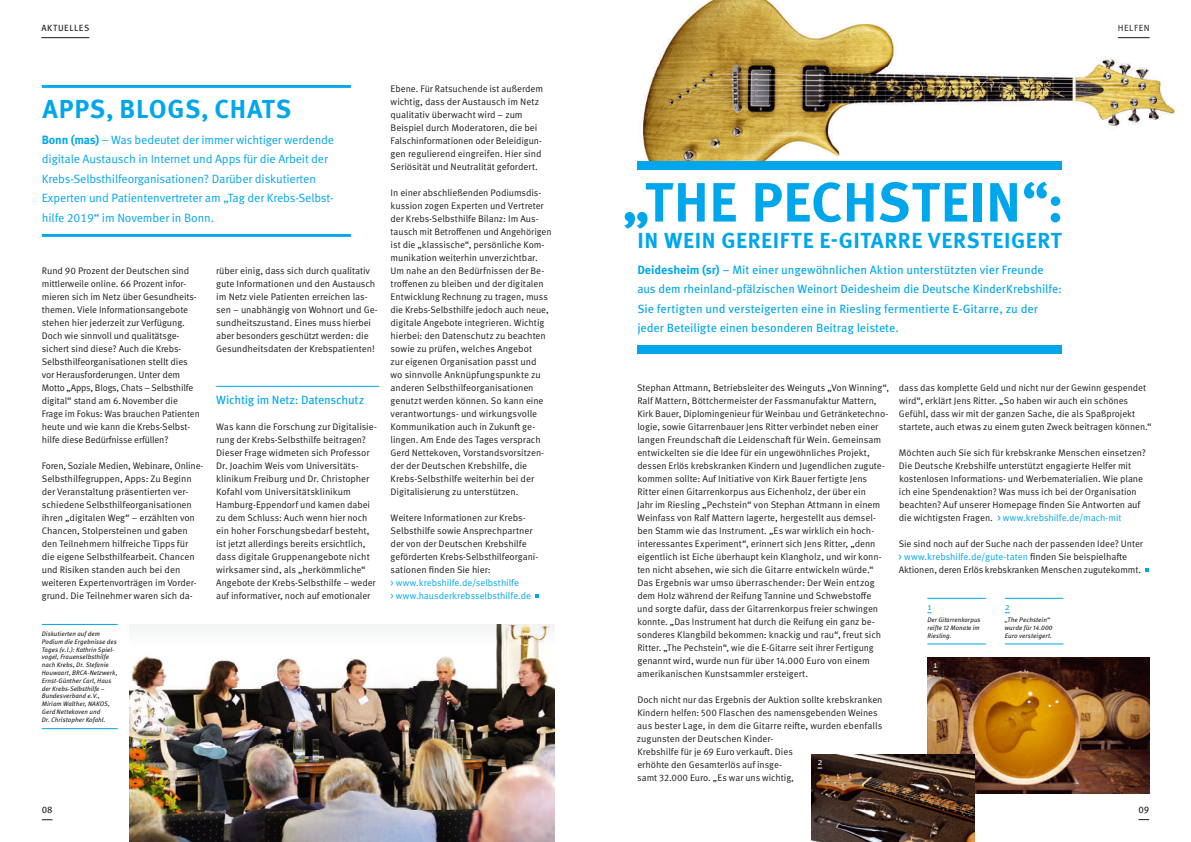
<style>
.page{position:relative;width:1191px;height:842px;background:#fff}
.page>*{position:absolute;margin:0;border:0;box-sizing:border-box;transform-origin:0 0}
.t1{font:700 55.3px "Meta Pro";color:#00a6eb}
.t2{font:700 26px "Meta Pro";color:#00a6eb}
.t3{font:700 21.8px "Meta Pro";letter-spacing:.085em;color:#00a6eb}
.t4{font:12px/19.5px "Meta Pro";letter-spacing:-.01em;color:#00a6eb}
.t5{font:12px/19.5px "Meta Pro Norm";letter-spacing:-.01em;color:#00a6eb}
.t6{font:9.5px/13px "Meta Pro Norm";letter-spacing:-.005em;color:#1b1c20}
.t7{font:9.5px/13px "Meta Pro Norm";letter-spacing:-.005em;color:#00a6eb}
.t8{font:9.5px "Meta Pro";color:#1b1c20}
.t9{font:9.5px "Meta Pro Norm";color:#fff}
.t10{font:9px "Meta Pro";letter-spacing:.065em;color:#1b1c20}
.t11{font:9px "Meta Pro Norm";letter-spacing:.05em;color:#1b1c20}
.t12{font:italic 6.5px/7.8px "Meta Pro";letter-spacing:.005em;color:#1b1c20}
.s1{font-family:"Meta Pro";font-weight:700}
.s2{font-weight:700}
.s3{font-family:"Meta Pro";color:#00a6eb}
.s4{color:#00a6eb}
</style>
<div class="page">
<img style="left:641px;top:0;width:534px;height:161px">
<hr style="left:41px;top:37px;width:48px;height:1px;background:#1b1c20">
<hr style="left:1117px;top:37px;width:32px;height:1px;background:#1b1c20">
<div style="left:637px;top:345px;width:425px;height:9px;background:#00a6eb"></div>
<div style="left:637px;top:161px;width:425px;height:9px;background:#00a6eb"></div>
<svg style="left:1145px;top:568px;width:4px;height:3px"></svg>
<img style="left:927px;top:657px;width:222px;height:137px">
<img style="left:811px;top:755px;width:163px;height:87px">
<hr style="left:927px;top:644px;width:59px;height:1px;background:#00a6eb">
<hr style="left:1004px;top:644px;width:59px;height:1px;background:#00a6eb">
<hr style="left:927px;top:598px;width:59px;height:1px;background:#00a6eb">
<hr style="left:1004px;top:598px;width:59px;height:1px;background:#00a6eb">
<hr style="left:216px;top:386px;width:163px;height:1px;background:#00a6eb">
<svg style="left:535px;top:594px;width:4px;height:3px"></svg>
<hr style="left:42px;top:85px;width:309px;height:3px;background:#00a6eb">
<hr style="left:42px;top:234px;width:309px;height:3px;background:#00a6eb">
<hr style="left:42px;top:728px;width:76px;height:1px;background:#00a6eb">
<hr style="left:42px;top:624px;width:76px;height:1px;background:#00a6eb">
<img style="left:129px;top:625px;width:425px;height:217px">
<p class="t10" style="left:41px;top:21px;width:49px">AKTUELLES</p>
<p class="t11" style="left:1117px;top:21px;width:33px">HELFEN</p>
<h2 class="t2" style="left:43px;top:88px;width:250px">APPS, BLOGS, CHATS</h2>
<p class="t5" style="left:42px;top:129px;width:294px"><span class="s1">Bonn (mas)</span> – Was bedeutet der immer wichtiger werdende digitale Aus tausch in Internet und Apps für die Arbeit der Krebs-Selbsthilfeorganisationen? Darüber disku tierten Experten und Patientenvertreter am „Tag der Krebs-Selbst&shy;hilfe 2019“ im November in Bonn.</p>
<p class="t6" style="left:42px;top:263px;width:159px">Rund 90 Prozent der Deutschen sind mittlerweile online. 66 Prozent infor&shy;mieren sich im Netz über Gesundheits&shy;themen. Viele Informationsangebote stehen hier jederzeit zur Verfügung.<br>Doch wie sinnvoll und qualitätsge&shy;sichert sind diese? Auch die Krebs-Selbsthilfeorganisationen stellt dies vor Herausforderungen. Unter dem Motto „Apps, Blogs, Chats – Selbsthilfe digital“ stand am 6. November die Frage im Fokus: Was brauchen Patienten heute und wie kann die Krebs-Selbst&shy;hilfe diese Bedürfnisse erfüllen?</p>
<p class="t6" style="left:42px;top:458px;width:163px">Foren, Soziale Medien, Webinare, Online-Selbsthilfegruppen, Apps: Zu Beginn der Veranstaltung präsentierten ver&shy;schiedene Selbsthilfeorganisationen ihren „digitalen Weg“ – erzählten von Chancen, Stolpersteinen und gaben den Teilnehmern hilfreiche Tipps für die eigene Selbsthilfearbeit. Chancen und Risiken standen auch bei den weiteren Expertenvorträgen im Vorder&shy;grund. Die Teilnehmer waren sich da-</p>
<p class="t12" style="left:42px;top:629px;width:77px">Diskutierten auf dem<br>Podium die Ergebnisse des<br>Tages (v. l.): Kathrin Spiel&shy;vogel, Frauenselbsthilfe nach Krebs, Dr. Stefanie<br>Houwaart, BRCA- Netzwerk,<br>Ernst-Günther Carl, Haus der Krebs- Selbsthilfe –<br>Bundesverband e.V.,<br>Miriam Walther, NAKOS,<br>Gerd Nettekoven und<br>Dr. Christopher Kofahl.</p>
<p class="t6" style="left:216px;top:263px;width:163px">rüber einig, dass sich durch qualitativ gute Informationen und den Austausch im Netz viele Patienten erreichen las&shy;sen – unabhängig von Wohnort und Ge&shy;sundheitszustand. Eines muss hierbei aber besonders geschützt werden: die Gesundheitsdaten der Krebspatienten!</p>
<p class="t4" style="left:216px;top:389px;width:149px">Wichtig im Netz: Datenschutz</p>
<p class="t6" style="left:216px;top:419px;width:162px">Was kann die Forschung zur Digitalisie&shy;rung der Krebs-Selbsthilfe beitragen?<br>Dieser Frage widmeten sich Professor Dr. Joachim Weis vom Universitäts&shy;klinikum Freiburg und Dr. Christopher Kofahl vom Universitätsklinikum Hamburg-Eppendorf und kamen dabei zu dem Schluss: Auch wenn hier noch ein hoher Forschungsbedarf besteht, ist jetzt allerdings bereits ersichtlich, dass digitale Gruppenangebote nicht wirksamer sind, als „herkömmliche“ Angebote der Krebs-Selbsthilfe – weder auf informativer, noch auf emotionaler</p>
<p class="t6" style="left:390px;top:81px;width:154px">Ebene. Für Ratsuchende ist außerdem wichtig, dass der Austausch im Netz qualitativ überwacht wird – zum Beispiel durch Moderatoren, die bei Falschinformationen oder Beleidigun&shy;gen regulierend eingreifen. Hier sind Seriösität und Neutralität gefordert.</p>
<p class="t6" style="left:390px;top:185px;width:162px">In einer abschließenden Podiumsdis&shy;kussion zogen Experten und Vertreter der Krebs-Selbsthilfe Bilanz: Im Aus&shy;tausch mit Betroffenen und Angehörigen ist die „klassische“, persönliche Kom&shy;munikation weiterhin unverzichtbar.<br>Um nahe an den Bedürfnissen der Be&shy;troffenen zu bleiben und der digitalen Entwicklung Rechnung zu tragen, muss die Krebs-Selbsthilfe jedoch auch neue, digitale Angebote integrieren. Wichtig hierbei: den Datenschutz zu beachten sowie zu prüfen, welches Angebot<br>zur eigenen Organisation passt und<br>wo sinnvolle Anknüpfungspunkte zu ande ren Selbsthilfeorganisationen genutzt werden können. So kann eine verantwortungs- und wirkungsvolle Kommunikation auch in Zukunft ge&shy;lingen. Am Ende des Tages versprach Gerd Nettekoven, Vorstandsvorsitzen&shy;der der Deutschen Krebshilfe, die Krebs-Selbsthilfe weiterhin bei der Digitalisierung zu unterstützen.</p>
<p class="t6" style="left:390px;top:510px;width:149px">Weitere Informationen zur Krebs-Selbsthilfe sowie Ansprechpartner der von der Deutschen Krebshilfe geförderten Krebs-Selbsthilfeorgani&shy;sationen finden Sie hier:</p>
<p class="t7" style="left:390px;top:575px;width:142px">&gt; www.krebshilfe.de/selbsthilfe<br>&gt; www.hausderkrebsselbsthilfe.de</p>
<h1 class="t1" style="left:622px;top:159px;width:443px">„THE PECHSTEIN“:</h1>
<h3 class="t3" style="left:637px;top:223px;width:425px">IN WEIN GEREIFTE E-GITARRE VERSTEIGERT</h3>
<p class="t4" style="left:637px;top:259px;width:426px"><span class="s2">Deidesheim (sr)</span> – Mit einer ungewöhnlichen Aktion unterstützten vier Freunde aus dem rheinland-pfälzischen Weinort Deidesheim die Deutsche KinderKrebshilfe:<br>Sie fertigten und versteigerten eine in Riesling fermentierte E-Gitarre, zu der jeder Beteiligte einen besonderen Beitrag leistete.</p>
<p class="t6" style="left:637px;top:380px;width:254px">Stephan Attmann, Betriebsleiter des Weinguts „Von Winning“, Ralf Mattern, Böttchermeister der Fassmanufaktur Mattern, Kirk Bauer, Diplomingenieur für Weinbau und Getränketechno&shy;logie, sowie Gitarrenbauer Jens Ritter verbindet neben einer langen Freundschaft die Leidenschaft für Wein. Gemeinsam entwickelten sie die Idee für ein ungewöhnliches Projekt, dessen Erlös krebskranken Kindern und Jugendlichen zugute&shy;kommen sollte: Auf Initiative von Kirk Bauer fertigte Jens Ritter einen Gitarrenkorpus aus Eichenholz, der über ein<br>Jahr im Riesling „Pechstein“ von Stephan Attmann in einem Weinfass von Ralf Mattern lagerte, hergestellt aus demsel&shy;ben Stamm wie das Instrument. „Es war wirklich ein hoch&shy;interessantes Experiment“, erinnert sich Jens Ritter, „denn eigentlich ist Eiche überhaupt kein Klangholz, und wir konn&shy;ten nicht absehen, wie sich die Gitarre entwickeln würde.“ Das Ergebnis war umso überraschender: Der Wein entzog dem Holz während der Reifung Tannine und Schwebstoffe und sorgte dafür, dass der Gitarrenkorpus freier schwingen konnte. „Das Instrument hat durch die Reifung ein ganz be&shy;sonderes Klangbild bekommen: knackig und rau“, freut sich Ritter. „The Pechstein“, wie die E-Gitarre seit ihrer Fertigung genannt wird, wurde nun für über 14.000 Euro von einem amerikanischen Kunstsammler ersteigert.</p>
<p class="t6" style="left:637px;top:692px;width:247px">Doch nicht nur das Ergebnis der Auktion sollte krebskranken Kindern helfen: 500 Flaschen des namensgebenden Weines aus bester Lage, in dem die Gitarre reifte, wurden ebenfalls zugunsten der Deutschen Kinder-<br>Krebshilfe für je 69 Euro verkauft. Dies<br>erhöhte den Gesamterlös auf insge-<br>samt 32.000 Euro. „Es war uns wichtig,</p>
<p class="t9" style="left:817px;top:754px;width:7px">2</p>
<p class="t6" style="left:898px;top:380px;width:254px">dass das komplette Geld und nicht nur der Gewinn gespendet wird“, erklärt Jens Ritter. „So haben wir auch ein schönes Gefühl, dass wir mit der ganzen Sache, die als Spaßprojekt startete, auch etwas zu einem guten Zweck beitragen können.“</p>
<p class="t6" style="left:899px;top:445px;width:248px">Möchten auch Sie sich für krebskranke Menschen ein setzen?<br>Die Deutsche Krebshilfe unterstützt engagierte Helfer mit kostenlosen Informations- und Werbematerialien. Wie plane ich eine Spendenaktion? Was muss ich bei der Organisation beachten? Auf unserer Homepage finden Sie Antworten auf die wichtigsten Fragen. <span class="s3">&gt;</span> <span class="s4">www.krebshilfe.de/mach-mit</span></p>
<p class="t6" style="left:898px;top:536px;width:246px">Sie sind noch auf der Suche nach der passenden Idee? Unter <span class="s3">&gt;</span> <span class="s4">www.krebshilfe.de/gute-taten</span> finden Sie beispielhafte<br>Aktionen, deren Erlös krebskranken Menschen zugutekommt.</p>
<p class="t7" style="left:927px;top:599px;width:6px">1</p>
<p class="t12" style="left:927px;top:615px;width:55px">Der Gitarrenkorpus reifte 12 Monate im<br>Riesling.</p>
<p class="t7" style="left:1004px;top:599px;width:7px">2</p>
<p class="t12" style="left:1004px;top:615px;width:49px">„The Pechstein“ wurde für 14.000<br>Euro versteigert.</p>
<p class="t9" style="left:933px;top:658px;width:6px">1</p>
<p class="t8" style="left:42px;top:802px;width:12px">08</p>
<p class="t8" style="left:1138px;top:802px;width:12px">09</p>
</div>
